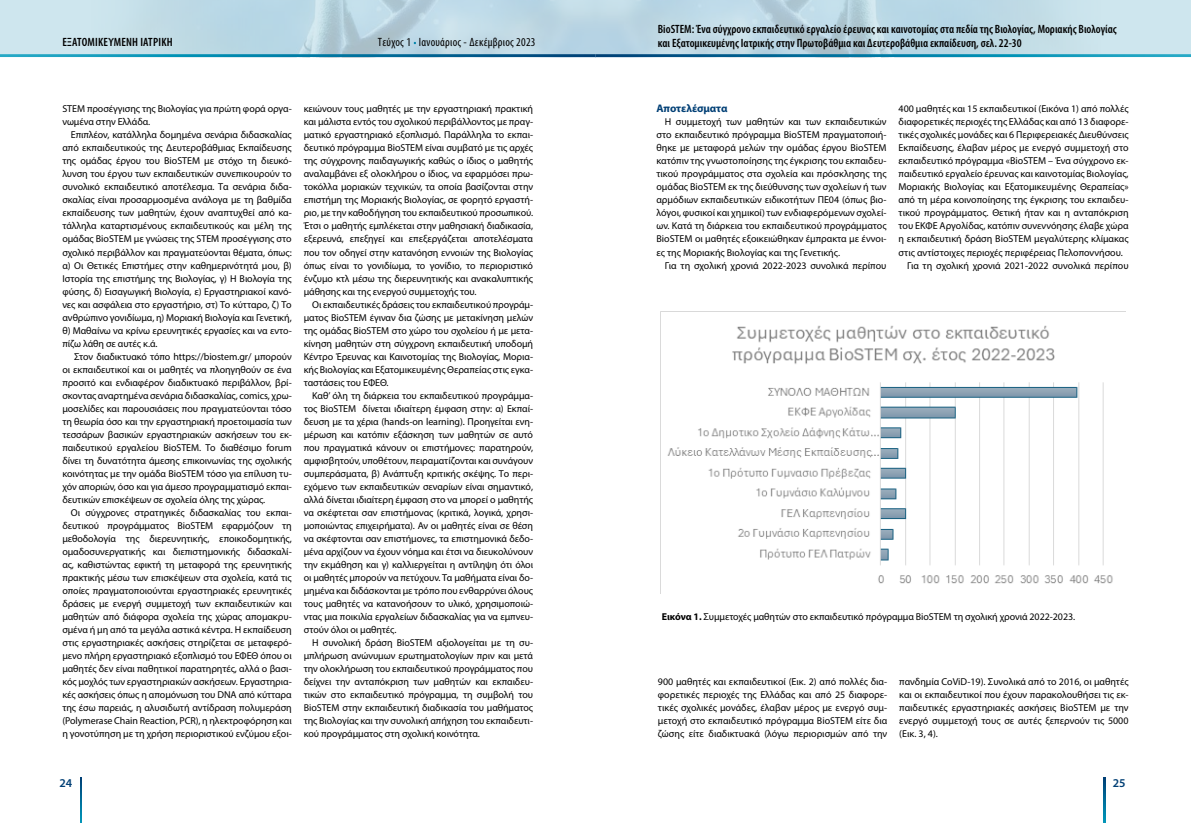
<style>
.page{position:relative;width:1191px;height:823px;background:#fff}
.page>*{position:absolute;margin:0;border:0;box-sizing:border-box;transform-origin:0 0}
.t1{font:600 condensed 12px/14.4px "Myriad Pro";color:#000}
.t2{font:condensed 12px "Myriad Pro";letter-spacing:.02em;color:#000}
.t3{font:600 condensed 12px "Myriad Pro";letter-spacing:.02em;color:#000}
.t4{font:600 12px "Myriad Pro";color:#003f75}
.t5{font:700 11px "Myriad Pro";letter-spacing:-.005em;color:#003f75}
.t6{font:10px/13px "Myriad Pro";letter-spacing:-.005em;color:#000;text-align:justify}
.s1{color:#fff}
.s2{font-weight:700}
</style>
<div class="page">
<img style="left:0;top:0;width:595px;height:54px">
<svg style="left:595px;top:0;width:596px;height:54px;background:#bfd9e5"></svg>
<svg style="left:81px;top:777px;width:1px;height:45px"></svg>
<svg style="left:1104px;top:777px;width:1px;height:45px"></svg>
<img style="left:660px;top:311px;width:466px;height:282px">
<p class="t3" style="left:62px;top:34px;width:112px">ΕΞΑΤΟΜΙΚΕΥΜΈΝΗ ΙΑΤΡΙΚΉ</p>
<p class="t2" style="left:378px;top:35px;width:159px">Τεύχος 1 <span class="s1">•</span> Ιανουάριος - Δεκέμβριος 2023</p>
<p class="t6" style="left:62px;top:102px;width:231px">STEM προσέγγισης της Βιολογίας για πρώτη φορά οργα&shy;νωμένα στην Ελλάδα.</p>
<p class="t6" style="left:62px;top:128px;width:231px;text-indent:8px">Επιπλέον, κατάλληλα δομημένα σενάρια διδασκαλίας από εκπαιδευτικούς της Δευτεροβάθμιας Εκπαίδευσης της ομάδας έργου του BioSTEM με στόχο τη διευκό&shy;λυνση του έργου των εκπαιδευτικών συνεπικουρούν το συνολικό εκπαιδευτικό αποτέλεσμα. Τα σενάρια διδα&shy;σκαλίας είναι προσαρμοσμένα ανάλογα με τη βαθμίδα εκπαίδευσης των μαθητών, έχουν αναπτυχθεί από κα&shy;τάλληλα καταρτισμένους εκπαιδευτικούς και μέλη της ομάδας BioSTEM με γνώσεις της STEM προσέγγισης στο σχολικό περιβάλλον και πραγματεύονται θέματα, όπως: α) Οι Θετικές Επιστήμες στην καθημερινότητά μου, β)<br>Ιστορία της επιστήμης της Βιολογίας, γ) Η Βιολογία της φύσης, δ) Εισαγωγική Βιολογία, ε) Εργαστηριακοί κανό&shy;νες και ασφάλεια στο εργαστήριο, στ) Το κύτταρο, ζ) Το ανθρώπινο γονιδίωμα, η) Μοριακή Βιολογία και Γενετική, θ) Μαθαίνω να κρίνω ερευνητικές εργασίες και να εντο&shy;πίζω λάθη σε αυτές κ.ά.</p>
<p class="t6" style="left:62px;top:349px;width:231px;text-indent:12px">Στον διαδικτυακό τόπο https://biostem.gr/ μπορούν οι εκπαιδευτικοί και οι μαθητές να πλοηγηθούν σε ένα προσιτό και ενδιαφέρον διαδικτυακό περιβάλλον, βρί&shy;σκοντας αναρτημένα σενάρια διδασκαλίας, comics, χρω&shy;μοσελίδες και παρουσιάσεις που πραγματεύονται τόσο τη θεωρία όσο και την εργαστηριακή προετοιμασία των τεσσάρων βασικών εργαστηριακών ασκήσεων του εκ&shy;παιδευτικού εργαλείου BioSTEM. Το διαθέσιμο forum δίνει τη δυνατότητα άμεσης επικοινωνίας της σχολικής κοινότητας με την ομάδα BioSTEM τόσο για επίλυση τυ&shy;χόν αποριών, όσο και για άμεσο προγραμματισμό εκπαι&shy;δευτικών επισκέψεων σε σχολεία όλης της χώρας.</p>
<p class="t6" style="left:62px;top:505px;width:231px;text-indent:9px">Οι σύγχρονες στρατηγικές διδασκαλίας του εκπαι&shy;δευτικού προγράμματος BioSTEM εφαρμόζουν τη μεθοδολογία της διερευνητικής, εποικοδομητικής, ομαδοσυνεργατικής και διεπιστημονικής διδασκαλί&shy;ας, καθιστώντας εφικτή τη μεταφορά της ερευνητικής πρακτικής μέσω των επισκέψεων στα σχολεία, κατά τις οποίες πραγματοποιούνται εργαστηριακές ερευνητικές δράσεις με ενεργή συμμετοχή των εκπαιδευτικών και μαθητών από διάφορα σχολεία της χώρας απομακρυ&shy;σμένα ή μη από τα μεγάλα αστικά κέντρα. Η εκπαίδευση στις εργαστηριακές ασκήσεις στηρίζεται σε μεταφερό&shy;μενο πλήρη εργαστηριακό εξοπλισμό του ΕΦΕΘ όπου οι μαθητές δεν είναι παθητικοί παρατηρητές, αλλά ο βασι&shy;κός μοχλός των εργαστηριακών ασκήσεων. Εργαστηρια&shy;κές ασκήσεις όπως η απομόνωση του DNA από κύτταρα της έσω παρειάς, η αλυσιδωτή αντίδραση πολυμεράση (Polymerase Chain Reaction, PCR), η ηλεκτροφόρηση και η γονοτύπηση με τη χρήση περιοριστικού ενζύμου εξοι-</p>
<p class="t6" style="left:304px;top:102px;width:231px">κειώνουν τους μαθητές με την εργαστηριακή πρακτική και μάλιστα εντός του σχολικού περιβάλλοντος με πραγ&shy;ματικό εργαστηριακό εξοπλισμό. Παράλληλα το εκπαι&shy;δευτικό πρόγραμμα BioSTEM είναι συμβατό με τις αρχές της σύγχρονης παιδαγωγικής καθώς ο ίδιος ο μαθητής αναλαμβάνει εξ ολοκλήρου ο ίδιος, να εφαρμόσει πρω&shy;τοκόλλα μοριακών τεχνικών, τα οποία βασίζονται στην επιστήμη της Μοριακής Βιολογίας, σε φορητό εργαστή&shy;ριο, με την καθοδήγηση του εκπαιδευτικού προσωπικού.<br>Έτσι ο μαθητής εμπλέκεται στην μαθησιακή διαδικασία, εξερευνά, επεξηγεί και επεξεργάζεται αποτελέσματα που τον οδηγεί στην κατανόηση εννοιών της Βιολογίας όπως είναι το γονιδίωμα, το γονίδιο, το περιοριστικό ένζυμο κτλ μέσω της διερευνητικής και ανακαλυπτικής μάθησης και της ενεργού συμμετοχής του.</p>
<p class="t6" style="left:304px;top:297px;width:231px;text-indent:9px">Οι εκπαιδευτικές δράσεις του εκπαιδευτικού προγράμ&shy;ματος BioSTEM έγιναν δια ζώσης με μετακίνηση μελών της ομάδας BioSTEM στο χώρο του σχολείου ή με μετα&shy;κίνηση μαθητών στη σύγχρονη εκπαιδευτική υποδομή Κέντρο Έρευνας και Καινοτομίας της Βιολογίας, Μορια&shy;κής Βιολογίας και Εξατομικευμένης Θεραπείας στις εγκα&shy;ταστάσεις του ΕΦΕΘ.</p>
<p class="t6" style="left:304px;top:388px;width:231px;text-indent:9px">Καθ’ όλη τη διάρκεια του εκπαιδευτικού προγράμμα&shy;τος BioSTEM δίνεται ιδιαίτερη έμφαση στην: α) Εκπαί&shy;δευση με τα χέρια (hands-on learning). Προηγείται ενη&shy;μέρωση και κατόπιν εξάσκηση των μαθητών σε αυτό που πραγματικά κάνουν οι επιστήμονες: παρατηρούν, αμφισβητούν, υποθέτουν, πειραματίζονται και συνάγουν συμπεράσματα, β) Ανάπτυξη κριτικής σκέψης. Το περι&shy;εχόμενο των εκπαιδευτικών σεναρίων είναι σημαντικό, αλλά δίνεται ιδιαίτερη έμφαση στο να μπορεί ο μαθητής να σκέφτεται σαν επιστήμονας (κριτικά, λογικά, χρησι&shy;μοποιώντας επιχειρήματα). Αν οι μαθητές είναι σε θέση να σκέφτονται σαν επιστήμονες, τα επιστημονικά δεδο&shy;μένα αρχίζουν να έχουν νόημα και έτσι να διευκολύνουν την εκμάθηση και γ) καλλιεργείται η αντίληψη ότι όλοι οι μαθητές μπορούν να πετύχουν. Τα μαθήματα είναι δο&shy;μημένα και διδάσκονται με τρόπο που ενθαρρύνει όλους τους μαθητές να κατανοήσουν το υλικό, χρησιμοποιώ&shy;ντας μια ποικιλία εργαλείων διδασκαλίας για να εμπνευ&shy;στούν όλοι οι μαθητές.</p>
<p class="t6" style="left:304px;top:635px;width:231px;text-indent:9px">Η συνολική δράση BioSTEM αξιολογείται με τη συ&shy;μπλήρωση ανώνυμων ερωτηματολογίων πριν και μετά την ολοκλήρωση του εκπαιδευτικού προγράμματος που δείχνει την ανταπόκριση των μαθητών και εκπαιδευ&shy;τικών στο εκπαιδευτικό πρόγραμμα, τη συμβολή του BioSTEM στην εκπαιδευτική διαδικασία του μαθήματος της Βιολογίας και την συνολική απήχηση του εκπαιδευτι&shy;κού προγράμματος στη σχολική κοινότητα.</p>
<p class="t1" style="left:658px;top:21px;width:460px">BioSTEM: Ένα σύγχρονο εκπαιδευτικό εργαλείο έρευνας και καινοτομίας στα πεδία της Βιολογίας, Μοριακής Βιολογίας και Εξατομικευμένης Ιατρικής στην Πρωτοβάθμια και Δευτεροβάθμια εκπαίδευση, σελ. 22-30</p>
<p class="t5" style="left:656px;top:101px;width:72px">Αποτελέσματα</p>
<p class="t6" style="left:656px;top:115px;width:232px;text-indent:8px">Η συμμετοχή των μαθητών και των εκπαιδευτικών στο εκπαιδευτικό πρόγραμμα BioSTEM πραγματοποιή&shy;θηκε με μεταφορά μελών την ομάδας έργου BioSTEM κατόπιν της γνωστοποίησης της έγκρισης του εκπαιδευ&shy;τικού προγράμματος στα σχολεία και πρόσκλησης της ομάδας BioSTEM εκ της διεύθυνσης των σχολείων ή των αρμόδιων εκπαιδευτικών ειδικοτήτων ΠΕ04 (όπως βιο&shy;λόγοι, φυσικοί και χημικοί) των ενδιαφερόμενων σχολεί&shy;ων. Κατά τη διάρκεια του εκπαιδευτικού προγράμματος BioSTEM οι μαθητές εξοικειώθηκαν έμπρακτα με έννοι&shy;ες της Μοριακής Βιολογίας και της Γενετικής.</p>
<p class="t6" style="left:665px;top:258px;width:223px">Για τη σχολική χρονιά 2022-2023 συνολικά περίπου</p>
<p class="t6" style="left:898px;top:102px;width:232px">400 μαθητές και 15 εκπαιδευτικοί (Εικόνα 1) από πολλές</p>
<p class="t6" style="left:898px;top:115px;width:231px">διαφορετικές περιοχές της Ελλάδας και από 13 διαφορε-</p>
<p class="t6" style="left:898px;top:128px;width:231px">τικές σχολικές μονάδες και 6 Περιφερειακές Διευθύνσεις</p>
<p class="t6" style="left:898px;top:141px;width:231px">Εκπαίδευσης, έλαβαν μέρος με ενεργό συμμετοχή στο</p>
<p class="t6" style="left:898px;top:154px;width:231px">εκπαιδευτικό πρόγραμμα «BioSTEM – Ένα σύγχρονο εκ-</p>
<p class="t6" style="left:898px;top:167px;width:231px">παιδευτικό εργαλείο έρευνας και καινοτομίας Βιολογίας,</p>
<p class="t6" style="left:898px;top:180px;width:231px">Μοριακής Βιολογίας και Εξατομικευμένης Θεραπείας»</p>
<p class="t6" style="left:898px;top:193px;width:231px">από τη μέρα κοινοποίησης της έγκρισης του εκπαιδευ-</p>
<p class="t6" style="left:898px;top:206px;width:232px">τικού προγράμματος. Θετική ήταν και η ανταπόκριση</p>
<p class="t6" style="left:898px;top:219px;width:231px">του ΕΚΦΕ Αργολίδας, κατόπιν συνεννόησης έλαβε χώρα</p>
<p class="t6" style="left:898px;top:232px;width:231px">η εκπαιδευτική δράση BioSTEM μεγαλύτερης κλίμακας</p>
<p class="t6" style="left:898px;top:245px;width:226px">στις αντίστοιχες περιοχές περιφέρειας Πελοποννήσου.</p>
<p class="t6" style="left:907px;top:258px;width:223px">Για τη σχολική χρονιά 2021-2022 συνολικά περίπου</p>
<p class="t6" style="left:662px;top:609px;width:415px"><span class="s2">Εικόνα 1.</span> Συμμετοχές μαθητών στο εκπαιδευτικό πρόγραμμα BioSTEM τη σχολική χρονιά 2022-2023.</p>
<p class="t6" style="left:658px;top:674px;width:231px">900 μαθητές και εκπαιδευτικοί (Εικ. 2) από πολλές δια&shy;φορετικές περιοχές της Ελλάδας και από 25 διαφορε&shy;τικές σχολικές μονάδες, έλαβαν μέρος με ενεργό συμ&shy;μετοχή στο εκπαιδευτικό πρόγραμμα BioSTEM είτε δια ζώσης είτε διαδικτυακά (λόγω περιορισμών από την</p>
<p class="t6" style="left:899px;top:674px;width:231px">πανδημία CoViD-19). Συνολικά από το 2016, οι μαθητές και οι εκπαιδευτικοί που έχουν παρακολουθήσει τις εκ&shy;παιδευτικές εργαστηριακές ασκήσεις BioSTEM με την ενεργό συμμετοχή τους σε αυτές ξεπερνούν τις 5000 (Εικ. 3, 4).</p>
<p class="t4" style="left:60px;top:774px;width:14px">24</p>
<p class="t4" style="left:1112px;top:774px;width:14px">25</p>
</div>
